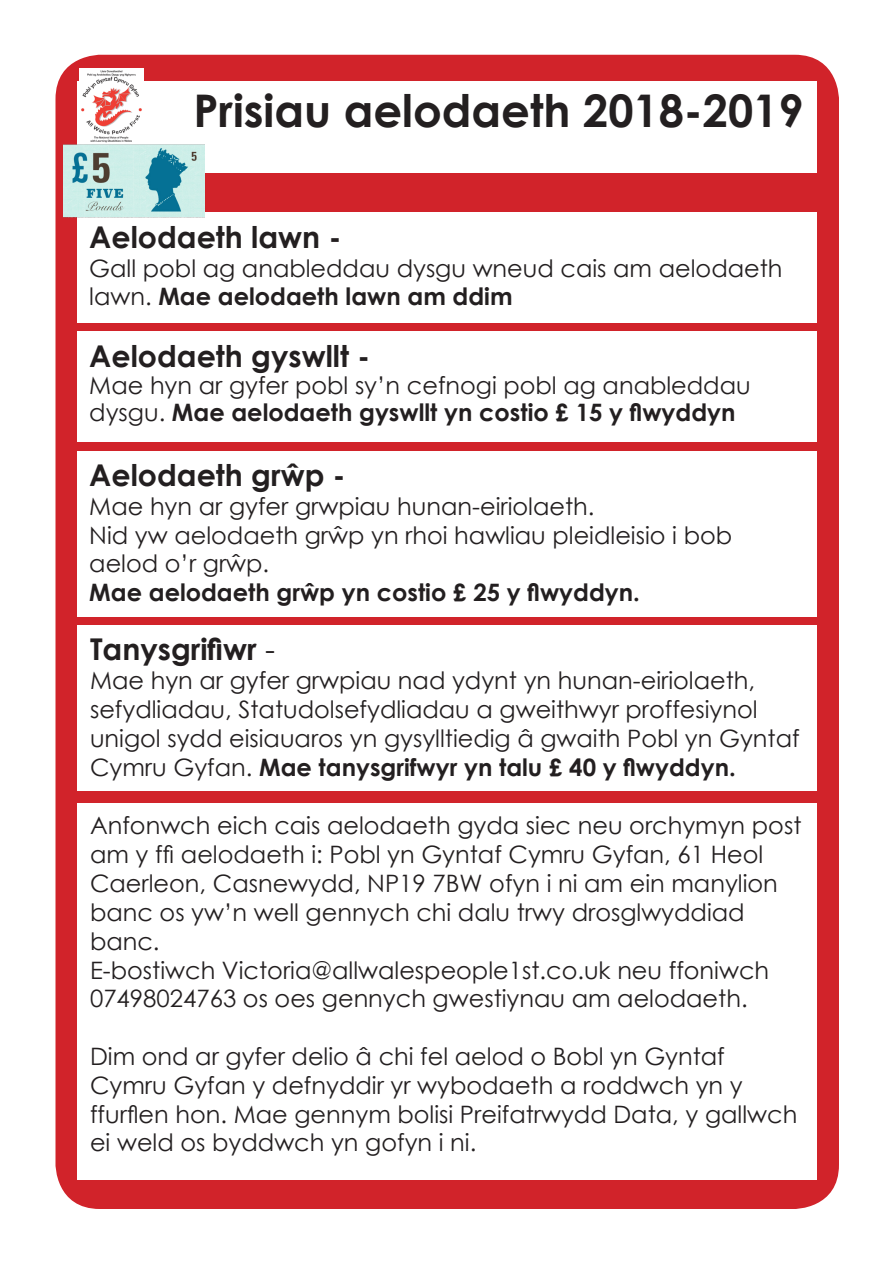
<style>
.page{position:relative;width:893px;height:1263px;background:#fff}
.page>*{position:absolute;margin:0;border:0;box-sizing:border-box;transform-origin:0 0}
.t1{font:700 45px "Century Gothic";color:#231f20}
.t2{font:700 30px "Century Gothic";color:#231f20}
.t3{font:24px/28.8px "Century Gothic";color:#231f20}
.t4{font:700 24px "Century Gothic";color:#231f20}
.s1{font-weight:700}
.s2{font-weight:400}
</style>
<div class="page">
<div style="left:56px;top:55px;width:783px;height:1154px;background:#d1232a;border-radius:44px"></div>
<div style="left:77px;top:451px;width:739px;height:166px;background:#fff"></div>
<div style="left:77px;top:625px;width:740px;height:166px;background:#fff"></div>
<div style="left:77px;top:804px;width:740px;height:376px;background:#fff"></div>
<div style="left:77px;top:213px;width:739px;height:110px;background:#fff"></div>
<div style="left:77px;top:332px;width:739px;height:110px;background:#fff"></div>
<div style="left:77px;top:81px;width:739px;height:91px;background:#fff"></div>
<img style="left:64px;top:144px;width:140px;height:74px">
<img style="left:80px;top:68px;width:64px;height:75px">
<p class="t1" style="left:193px;top:77px;width:612px">Prisiau aelodaeth 2018-2019</p>
<p class="t2" style="left:89px;top:214px;width:254px">Aelodaeth lawn -</p>
<p class="t3" style="left:89px;top:253px;width:695px">Gall pobl ag anableddau dysgu wneud cais am aelodaeth lawn. <span class="s1">Mae aelodaeth lawn am ddim</span></p>
<p class="t2" style="left:89px;top:333px;width:282px">Aelodaeth gyswllt -</p>
<p class="t3" style="left:89px;top:370px;width:663px">Mae hyn ar gyfer pobl sy’n cefnogi pobl ag anableddau</p>
<p class="t4" style="left:89px;top:394px;width:648px"><span class="s2">dysgu.</span> Mae aelodaeth gyswllt yn costio £ 15 y flwyddyn</p>
<p class="t2" style="left:89px;top:452px;width:258px">Aelodaeth grŵp -</p>
<p class="t3" style="left:89px;top:491px;width:507px">Mae hyn ar gyfer grwpiau hunan-eiriolaeth.</p>
<p class="t3" style="left:89px;top:520px;width:644px">Nid yw aelodaeth grŵp yn rhoi hawliau pleidleisio i bob aelod o’r grŵp.</p>
<p class="t4" style="left:89px;top:574px;width:552px">Mae aelodaeth grŵp yn costio £ 25 y flwyddyn.</p>
<p class="t2" style="left:90px;top:627px;width:187px">Tanysgrifiwr <span class="s2">-</span></p>
<p class="t3" style="left:90px;top:666px;width:711px">Mae hyn ar gyfer grwpiau nad ydynt yn hunan-eiriolaeth, sefydliadau, Statudolsefydliadau a gweithwyr proffesiynol unigol sydd eisiauaros yn gysylltiedig â gwaith Pobl yn Gyntaf Cymru Gyfan. <span class="s1">Mae tanysgrifwyr yn talu £ 40 y flwyddyn.</span></p>
<p class="t3" style="left:90px;top:811px;width:713px">Anfonwch eich cais aelodaeth gyda siec neu orchymyn post am y ffi aelodaeth i: Pobl yn Gyntaf Cymru Gyfan, 61 Heol Caerleon, Casnewydd, NP19 7BW ofyn i ni am ein manylion banc os yw’n well gennych chi dalu trwy drosglwyddiad banc.</p>
<p class="t3" style="left:90px;top:955px;width:681px">E-bostiwch Victoria@allwalespeople1st.co.uk neu ffoniwch<br>07498024763 os oes gennych gwestiynau am aelodaeth.</p>
<p class="t3" style="left:90px;top:1041px;width:636px">Dim ond ar gyfer delio â chi fel aelod o Bobl yn Gyntaf</p>
<p class="t3" style="left:90px;top:1070px;width:654px">Cymru Gyfan y defnyddir yr wybodaeth a roddwch yn y</p>
<p class="t3" style="left:90px;top:1099px;width:709px">ffurflen hon. Mae gennym bolisi Preifatrwydd Data, y gallwch ei weld os byddwch yn gofyn i ni.</p>
</div>
